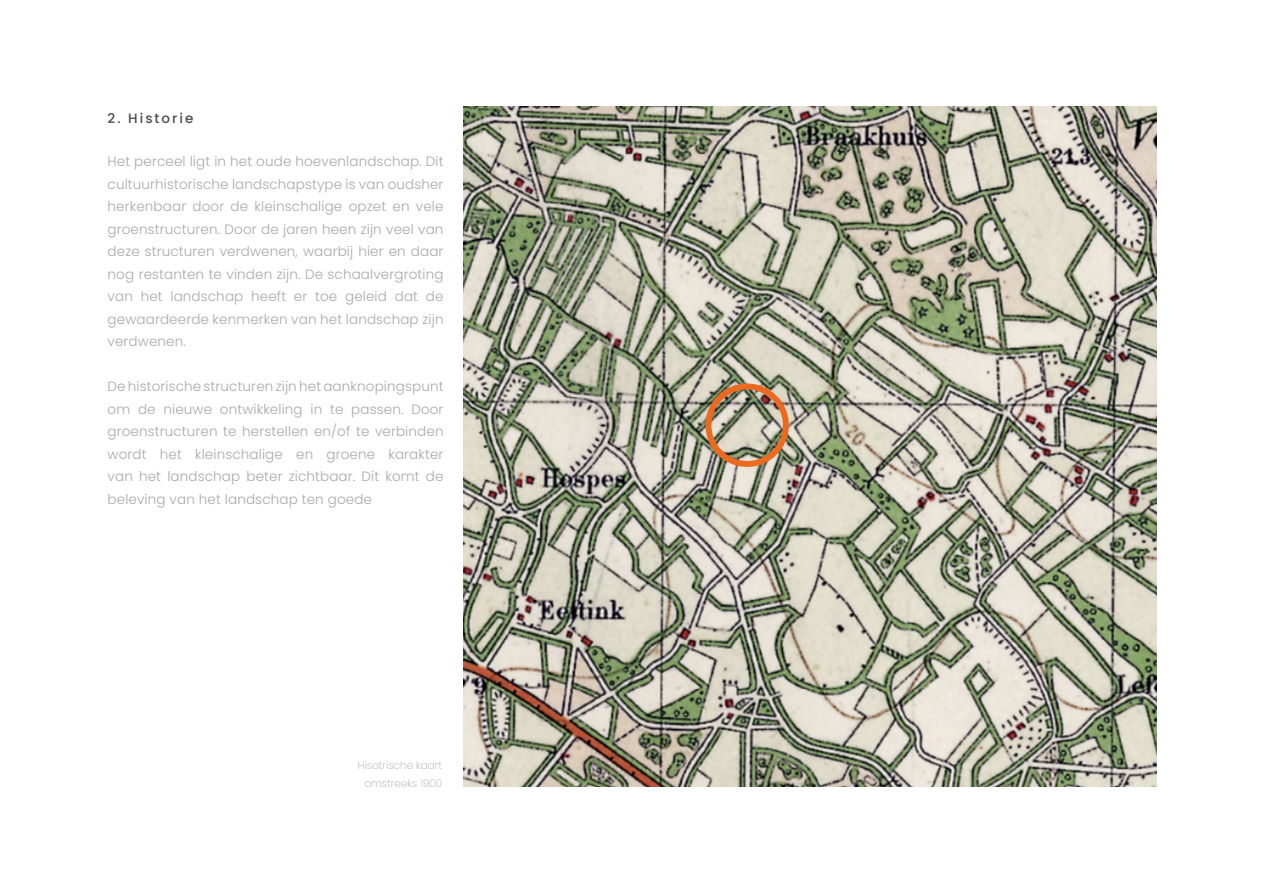
<style>
.page{position:relative;width:1263px;height:893px;background:#fff}
.page>*{position:absolute;margin:0;border:0;box-sizing:border-box;transform-origin:0 0}
.Tekst_2{font:300 13.5px/22.5px "Poppins";letter-spacing:.01em;color:#a8a9ad;text-align:justify}
.Paragraaf{font:500 13.5px "Poppins";letter-spacing:.15em;color:#4b4c4d}
.Ondertitel{font:200 10.5px "Poppins";color:#a8a9ad}
</style>
<div class="page">
<img style="left:463px;top:106px;width:694px;height:681px">
<div style="left:705px;top:384px;width:84px;height:83px;border:6px solid #ec6a20;border-radius:50%"></div>
<p class="Paragraaf" style="left:108px;top:110px;width:87px">2. Historie</p>
<p class="Tekst_2" style="left:108px;top:150px;width:337px">Het perceel ligt in het oude hoevenlandschap. Dit cultuurhistorische landschapstype is van oudsher herkenbaar door de kleinschalige opzet en vele groenstructuren. Door de jaren heen zijn veel van deze structuren verdwenen, waarbij hier en daar nog restanten te vinden zijn. De schaalvergroting van het landschap heeft er toe geleid dat de gewaardeerde kenmerken van het landschap zijn verdwenen.</p>
<p class="Tekst_2" style="left:108px;top:375px;width:337px">De historische structuren zijn het aanknopingspunt om de nieuwe ontwikkeling in te passen. Door groenstructuren te herstellen en/of te verbinden wordt het kleinschalige en groene karakter van het landschap beter zichtbaar. Dit komt de beleving van het landschap ten goede</p>
<p class="Ondertitel" style="left:358px;top:759px;width:86px">Hisotrische kaart</p>
<p class="Ondertitel" style="left:364px;top:777px;width:79px">omstreeks 1900</p>
</div>
